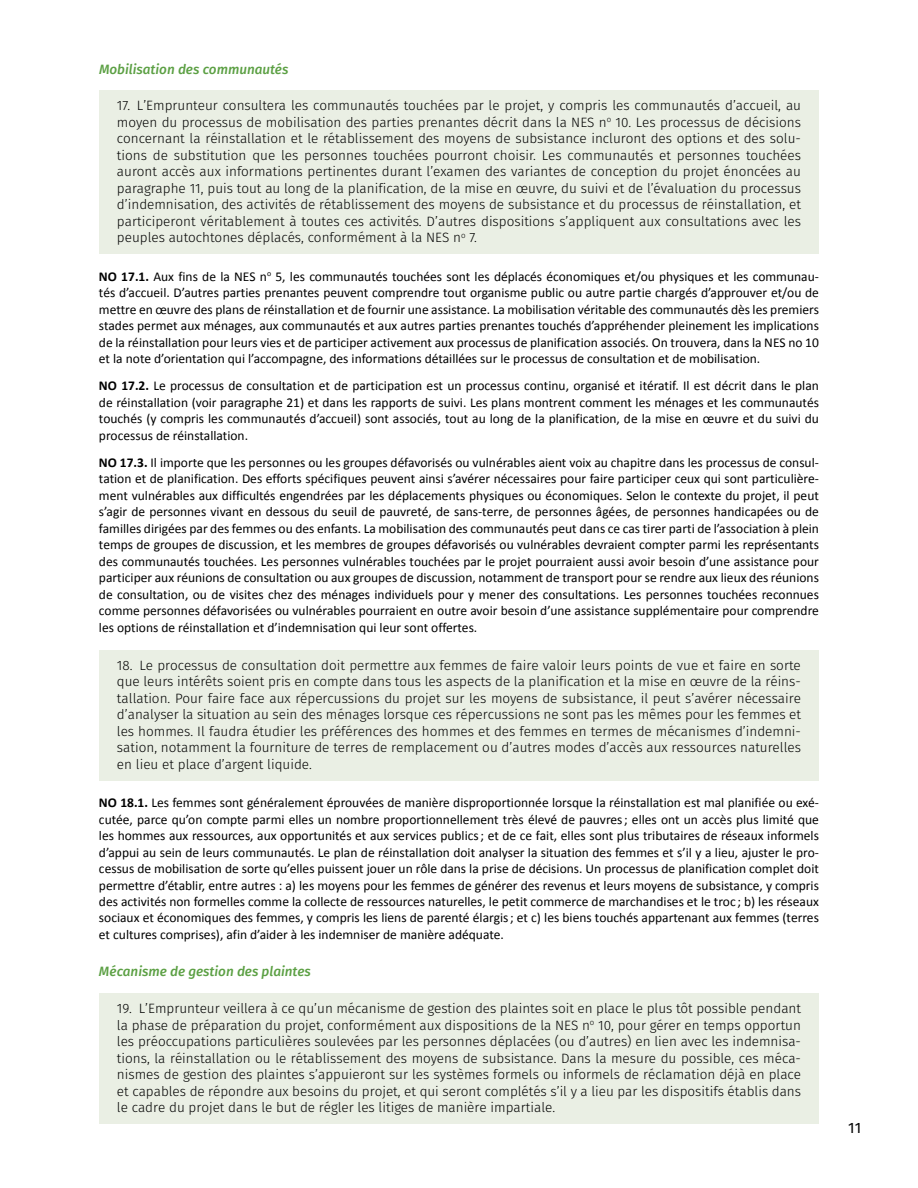
<style>
.page{position:relative;width:918px;height:1188px;background:#fff}
.page>*{position:absolute;margin:0;border:0;box-sizing:border-box;transform-origin:0 0}
.t1{font:15px "Fira Sans";color:#000}
.t2{font:13.5px/16.5px "Calibri";color:#000;text-align:justify}
.t3{font:300 13.5px/16.5px "Fira Sans";color:#000;text-align:justify}
.t4{font:italic 500 13.5px "Fira Sans";color:#5ca044}
.s1{font-weight:700}
</style>
<div class="page">
<div style="left:99px;top:91px;width:720px;height:163px;background:#eaefe4"></div>
<div style="left:99px;top:650px;width:720px;height:131px;background:#eaefe4"></div>
<div style="left:99px;top:994px;width:720px;height:130px;background:#eaefe4"></div>
<p class="t4" style="left:99px;top:59px;width:191px">Mobilisation des communautés</p>
<p class="t3" style="left:117px;top:98px;width:686px">17. L’Emprunteur consultera les communautés touchées par le projet, y compris les communautés d’accueil, au moyen du processus de mobilisation des parties prenantes décrit dans la NES n<sup>o</sup> 10. Les processus de décisions concernant la réinstallation et le rétablissement des moyens de subsistance incluront des options et des solu&shy;tions de substitution que les personnes touchées pourront choisir. Les communautés et personnes touchées auront accès aux informations pertinentes durant l’examen des variantes de conception du projet énoncées au paragraphe 11, puis tout au long de la planification, de la mise en œuvre, du suivi et de l’évaluation du processus d’indemnisation, des activités de rétablissement des moyens de subsistance et du processus de réinstallation, et participeront véritablement à toutes ces activités. D’autres dispositions s’appliquent aux consultations avec les peuples autochtones déplacés, conformément à la NES n<sup>o</sup> 7.</p>
<p class="t2" style="left:99px;top:267px;width:722px"><span class="s1">NO 17.1.</span> Aux fins de la NES n<sup>o</sup> 5, les communautés touchées sont les déplacés économiques et/ou physiques et les communau&shy;tés d’accueil. D’autres parties prenantes peuvent comprendre tout organisme public ou autre partie chargés d’approuver et/ou de mettre en œuvre des plans de réinstallation et de fournir une assistance. La mobilisation véritable des communautés dès les premiers stades permet aux ménages, aux communautés et aux autres parties prenantes touchés d’appréhender pleinement les implications de la réinstallation pour leurs vies et de participer activement aux processus de planification associés. On trouvera, dans la NES no 10 et la note d’orientation qui l’accompagne, des informations détaillées sur le processus de consultation et de mobilisation.</p>
<p class="t2" style="left:99px;top:377px;width:722px"><span class="s1">NO 17.2.</span> Le processus de consultation et de participation est un processus continu, organisé et itératif. Il est décrit dans le plan de réinstallation (voir paragraphe 21) et dans les rapports de suivi. Les plans montrent comment les ménages et les communautés touchés (y compris les communautés d’accueil) sont associés, tout au long de la planification, de la mise en œuvre et du suivi du processus de réinstallation.</p>
<p class="t2" style="left:99px;top:453px;width:722px"><span class="s1">NO 17.3.</span> Il importe que les personnes ou les groupes défavorisés ou vulnérables aient voix au chapitre dans les processus de consul&shy;tation et de planification. Des efforts spécifiques peuvent ainsi s’avérer nécessaires pour faire participer ceux qui sont particulière&shy;ment vulnérables aux difficultés engendrées par les déplacements physiques ou économiques. Selon le contexte du projet, il peut s’agir de personnes vivant en dessous du seuil de pauvreté, de sans-terre, de personnes âgées, de personnes handicapées ou de familles dirigées par des femmes ou des enfants. La mobilisation des communautés peut dans ce cas tirer parti de l’association à plein temps de groupes de discussion, et les membres de groupes défavorisés ou vulnérables devraient compter parmi les représentants des communautés touchées. Les personnes vulnérables touchées par le projet pourraient aussi avoir besoin d’une assistance pour participer aux réunions de consultation ou aux groupes de discussion, notamment de transport pour se rendre aux lieux des réunions de consultation, ou de visites chez des ménages individuels pour y mener des consultations. Les personnes touchées reconnues comme personnes défavorisées ou vulnérables pourraient en outre avoir besoin d’une assistance supplémentaire pour comprendre les options de réinstallation et d’indemnisation qui leur sont offertes.</p>
<p class="t3" style="left:117px;top:658px;width:686px">18. Le processus de consultation doit permettre aux femmes de faire valoir leurs points de vue et faire en sorte que leurs intérêts soient pris en compte dans tous les aspects de la planification et la mise en œuvre de la réins&shy;tallation. Pour faire face aux répercussions du projet sur les moyens de subsistance, il peut s’avérer nécessaire d’analyser la situation au sein des ménages lorsque ces répercussions ne sont pas les mêmes pour les femmes et les hommes. Il faudra étudier les préférences des hommes et des femmes en termes de mécanismes d’indemni&shy;sation, notamment la fourniture de terres de remplacement ou d’autres modes d’accès aux ressources naturelles en lieu et place d’argent liquide.</p>
<p class="t2" style="left:99px;top:794px;width:721px"><span class="s1">NO 18.1.</span> Les femmes sont généralement éprouvées de manière disproportionnée lorsque la réinstallation est mal planifiée ou exé&shy;cutée, parce qu’on compte parmi elles un nombre proportionnellement très élevé de pauvres; elles ont un accès plus limité que les hommes aux ressources, aux opportunités et aux services publics; et de ce fait, elles sont plus tributaires de réseaux informels d’appui au sein de leurs communautés. Le plan de réinstallation doit analyser la situation des femmes et s’il y a lieu, ajuster le pro&shy;cessus de mobilisation de sorte qu’elles puissent jouer un rôle dans la prise de décisions. Un processus de planification complet doit permettre d’établir, entre autres : a) les moyens pour les femmes de générer des revenus et leurs moyens de subsistance, y compris des activités non formelles comme la collecte de ressources naturelles, le petit commerce de marchandises et le troc ; b) les réseaux sociaux et économiques des femmes, y compris les liens de parenté élargis; et c) les biens touchés appartenant aux femmes (terres et cultures comprises), afin d’aider à les indemniser de manière adéquate.</p>
<p class="t4" style="left:99px;top:962px;width:213px">Mécanisme de gestion des plaintes</p>
<p class="t3" style="left:117px;top:1001px;width:686px">19. L’Emprunteur veillera à ce qu’un mécanisme de gestion des plaintes soit en place le plus tôt possible pendant la phase de préparation du projet, conformément aux dispositions de la NES n<sup>o</sup> 10, pour gérer en temps opportun les préoccupations particulières soulevées par les personnes déplacées (ou d’autres) en lien avec les indemnisa&shy;tions, la réinstallation ou le rétablissement des moyens de subsistance. Dans la mesure du possible, ces méca&shy;nismes de gestion des plaintes s’appuieront sur les systèmes formels ou informels de réclamation déjà en place et capables de répondre aux besoins du projet, et qui seront complétés s’il y a lieu par les dispositifs établis dans le cadre du projet dans le but de régler les litiges de manière impartiale.</p>
<p class="t1" style="left:848px;top:1118px;width:14px">11</p>
</div>
